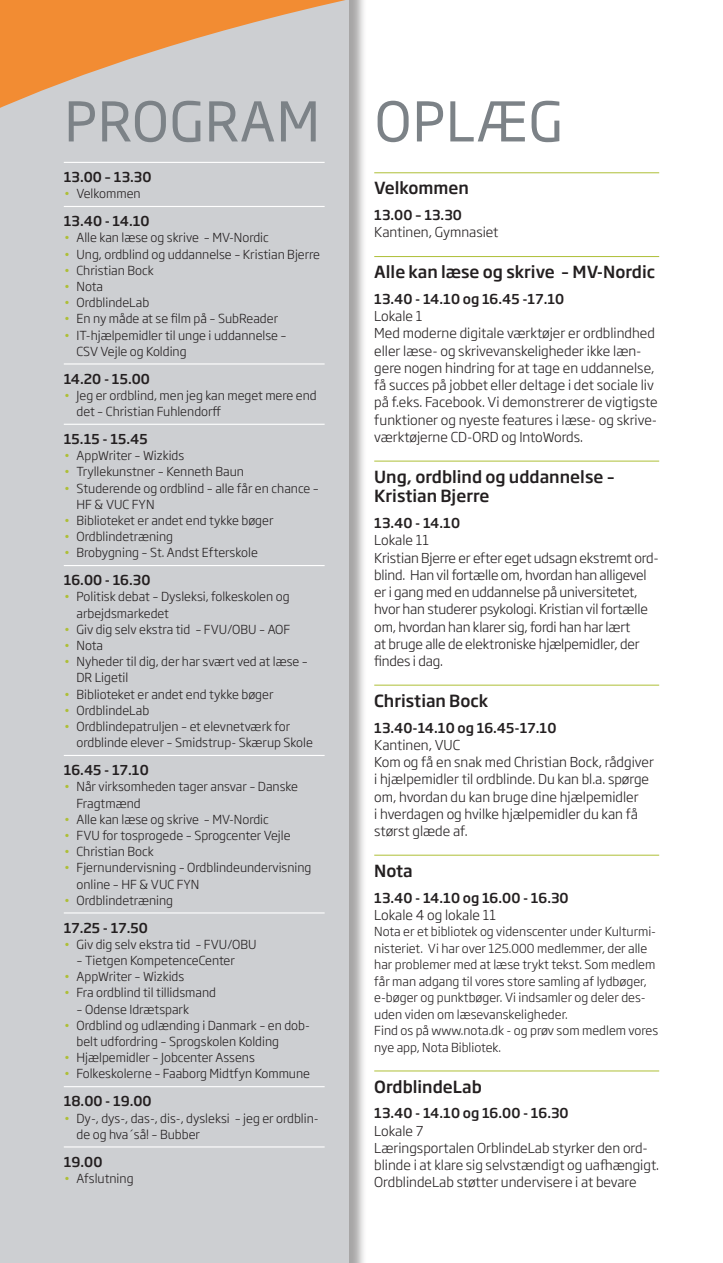
<style>
.page{position:relative;width:723px;height:1263px;background:#fff}
.page>*{position:absolute;margin:0;border:0;box-sizing:border-box;transform-origin:0 0}
.Ny_rubrik{font:54px "Soho Gothic Std";letter-spacing:.015em;color:#7c8287}
.mellemrubrik_med_tyn{font:500 16.5px/19.5px "Soho Gothic Std";color:#231f20}
.Brødtekst{font:300 13.5px/17.2px "Soho Gothic Std";color:#231f20}
.Brødtekst-2{font:500 13.5px "Soho Gothic Std";color:#231f20}
.programtidspunkt{font:500 13.5px "Soho Gothic Std";color:#231f20}
.programtekst{font:300 12.3px/16.2px "Soho Gothic Std";color:#231f20}
.s1{color:#aebf37}
</style>
<div class="page">
<div style="left:0;top:0;width:367px;height:1263px;background:#231f20;opacity:.4"></div>
<div style="left:0;top:0;width:349px;height:1263px;background:#cdcfd2"></div>
<hr style="left:64px;top:162px;width:261px;height:1px;background:#fff">
<hr style="left:64px;top:206px;width:261px;height:1px;background:#fff">
<hr style="left:64px;top:363px;width:261px;height:1px;background:#fff">
<hr style="left:64px;top:424px;width:261px;height:1px;background:#fff">
<hr style="left:64px;top:565px;width:261px;height:1px;background:#fff">
<hr style="left:64px;top:755px;width:261px;height:1px;background:#fff">
<hr style="left:64px;top:912px;width:261px;height:1px;background:#fff">
<hr style="left:64px;top:1086px;width:261px;height:1px;background:#fff">
<hr style="left:64px;top:1146px;width:261px;height:1px;background:#fff">
<hr style="left:374px;top:172px;width:285px;height:1px;background:#aebf37">
<hr style="left:374px;top:256px;width:285px;height:1px;background:#aebf37">
<hr style="left:374px;top:461px;width:285px;height:1px;background:#aebf37">
<hr style="left:374px;top:685px;width:285px;height:1px;background:#aebf37">
<hr style="left:374px;top:855px;width:285px;height:1px;background:#aebf37">
<hr style="left:374px;top:1070px;width:285px;height:1px;background:#aebf37">
<svg style="left:0;top:0;width:367px;height:114px"></svg>
<p class="Ny_rubrik" style="left:64px;top:88px;width:258px">PROGRAM</p>
<p class="programtidspunkt" style="left:64px;top:168px;width:89px">13.00 – 13.30</p>
<p class="programtekst" style="left:64px;top:186px;width:78px"><span class="s1">•</span> Velkommen</p>
<p class="programtidspunkt" style="left:64px;top:212px;width:87px">13.40 - 14.10</p>
<p class="programtekst" style="left:64px;top:230px;width:207px"><span class="s1">•</span> Alle kan læse og skrive – MV-Nordic</p>
<p class="programtekst" style="left:64px;top:246px;width:258px"><span class="s1">•</span> Ung, ordblind og uddannelse – Kristian Bjerre</p>
<p class="programtekst" style="left:64px;top:262px;width:91px"><span class="s1">•</span> Christian Bock</p>
<p class="programtekst" style="left:64px;top:279px;width:41px"><span class="s1">•</span> Nota</p>
<p class="programtekst" style="left:64px;top:295px;width:87px"><span class="s1">•</span> OrdblindeLab</p>
<p class="programtekst" style="left:64px;top:311px;width:216px"><span class="s1">•</span> En ny måde at se film på – SubReader</p>
<p class="programtekst" style="left:77px;top:327px;width:212px;text-indent:-13px"><span class="s1">•</span> IT-hjælpemidler til unge i uddannelse –<br>CSV Vejle og Kolding</p>
<p class="programtidspunkt" style="left:64px;top:370px;width:88px">14.20 - 15.00</p>
<p class="programtekst" style="left:77px;top:387px;width:242px;text-indent:-13px"><span class="s1">•</span> Jeg er ordblind, men jeg kan meget mere end det – Christian Fuhlendorff</p>
<p class="programtidspunkt" style="left:64px;top:430px;width:85px">15.15 - 15.45</p>
<p class="programtekst" style="left:64px;top:448px;width:122px"><span class="s1">•</span> AppWriter – Wizkids</p>
<p class="programtekst" style="left:64px;top:464px;width:182px"><span class="s1">•</span> Tryllekunstner – Kenneth Baun</p>
<p class="programtekst" style="left:77px;top:480px;width:244px;text-indent:-13px"><span class="s1">•</span> Studerende og ordblind – alle får en chance –<br>HF &amp; VUC FYN</p>
<p class="programtekst" style="left:64px;top:512px;width:211px"><span class="s1">•</span> Biblioteket er andet end tykke bøger</p>
<p class="programtekst" style="left:64px;top:529px;width:111px"><span class="s1">•</span> Ordblindetræning</p>
<p class="programtekst" style="left:64px;top:545px;width:196px"><span class="s1">•</span> Brobygning – St. Andst Efterskole</p>
<p class="programtidspunkt" style="left:64px;top:572px;width:88px">16.00 - 16.30</p>
<p class="programtekst" style="left:77px;top:589px;width:214px;text-indent:-13px"><span class="s1">•</span> Politisk debat – Dysleksi, folkeskolen og arbejdsmarkedet</p>
<p class="programtekst" style="left:64px;top:621px;width:228px"><span class="s1">•</span> Giv dig selv ekstra tid – FVU/OBU – AOF</p>
<p class="programtekst" style="left:64px;top:638px;width:41px"><span class="s1">•</span> Nota</p>
<p class="programtekst" style="left:77px;top:654px;width:233px;text-indent:-13px"><span class="s1">•</span> Nyheder til dig, der har svært ved at læse –<br>DR Ligetil</p>
<p class="programtekst" style="left:64px;top:686px;width:211px"><span class="s1">•</span> Biblioteket er andet end tykke bøger</p>
<p class="programtekst" style="left:64px;top:702px;width:87px"><span class="s1">•</span> OrdblindeLab</p>
<p class="programtekst" style="left:77px;top:719px;width:238px;text-indent:-13px"><span class="s1">•</span> Ordblindepatruljen – et elevnetværk for ordblinde elever – Smidstrup- Skærup Skole</p>
<p class="programtidspunkt" style="left:64px;top:761px;width:86px">16.45 - 17.10</p>
<p class="programtekst" style="left:77px;top:779px;width:223px;text-indent:-13px"><span class="s1">•</span> Når virksomheden tager ansvar – Danske<br>Fragtmænd</p>
<p class="programtekst" style="left:64px;top:811px;width:207px"><span class="s1">•</span> Alle kan læse og skrive – MV-Nordic</p>
<p class="programtekst" style="left:64px;top:827px;width:228px"><span class="s1">•</span> FVU for tosprogede – Sprogcenter Vejle</p>
<p class="programtekst" style="left:64px;top:844px;width:91px"><span class="s1">•</span> Christian Bock</p>
<p class="programtekst" style="left:77px;top:860px;width:236px;text-indent:-13px"><span class="s1">•</span> Fjernundervisning – Ordblindeundervisning online – HF &amp; VUC FYN</p>
<p class="programtekst" style="left:64px;top:892px;width:111px"><span class="s1">•</span> Ordblindetræning</p>
<p class="programtidspunkt" style="left:64px;top:919px;width:86px">17.25 - 17.50</p>
<p class="programtekst" style="left:64px;top:936px;width:194px"><span class="s1">•</span> Giv dig selv ekstra tid – FVU/OBU</p>
<p class="programtekst" style="left:77px;top:953px;width:160px">– Tietgen KompetenceCenter</p>
<p class="programtekst" style="left:64px;top:969px;width:122px"><span class="s1">•</span> AppWriter – Wizkids</p>
<p class="programtekst" style="left:64px;top:985px;width:154px"><span class="s1">•</span> Fra ordblind til tillidsmand</p>
<p class="programtekst" style="left:77px;top:1001px;width:114px">– Odense Idrætspark</p>
<p class="programtekst" style="left:77px;top:1017px;width:235px;text-indent:-13px"><span class="s1">•</span> Ordblind og udlænding i Danmark – en dob&shy;belt udfordring – Sprogskolen Kolding</p>
<p class="programtekst" style="left:64px;top:1050px;width:193px"><span class="s1">•</span> Hjælpemidler – Jobcenter Assens</p>
<p class="programtekst" style="left:64px;top:1066px;width:248px"><span class="s1">•</span> Folkeskolerne – Faaborg Midtfyn Kommune</p>
<p class="programtidspunkt" style="left:64px;top:1093px;width:89px">18.00 - 19.00</p>
<p class="programtekst" style="left:77px;top:1110px;width:244px;text-indent:-13px"><span class="s1">•</span> Dy-, dys-, das-, dis-, dysleksi – jeg er ordblin&shy;de og hva´så! – Bubber</p>
<p class="programtidspunkt" style="left:64px;top:1153px;width:40px">19.00</p>
<p class="programtekst" style="left:64px;top:1170px;width:71px"><span class="s1">•</span> Afslutning</p>
<p class="Ny_rubrik" style="left:375px;top:88px;width:190px">OPLÆG</p>
<p class="mellemrubrik_med_tyn" style="left:374px;top:179px;width:96px">Velkommen</p>
<p class="Brødtekst-2" style="left:374px;top:206px;width:89px">13.00 – 13.30</p>
<p class="Brødtekst" style="left:374px;top:224px;width:126px">Kantinen, Gymnasiet</p>
<p class="mellemrubrik_med_tyn" style="left:374px;top:262px;width:282px">Alle kan læse og skrive – MV-Nordic</p>
<p class="Brødtekst-2" style="left:374px;top:290px;width:192px">13.40 - 14.10 og 16.45 -17.10</p>
<p class="Brødtekst" style="left:374px;top:308px;width:50px">Lokale 1</p>
<p class="Brødtekst" style="left:374px;top:325px;width:285px">Med moderne digitale værktøjer er ordblindhed eller læse- og skrivevanskeligheder ikke læn&shy;gere nogen hindring for at tage en uddannelse, få succes på jobbet eller deltage i det sociale liv på f.eks. Facebook. Vi demonstrerer de vigtigste funktioner og nyeste features i læse- og skrive&shy;værktøjerne CD-ORD og IntoWords.</p>
<p class="mellemrubrik_med_tyn" style="left:374px;top:467px;width:242px">Ung, ordblind og uddannelse –<br>Kristian Bjerre</p>
<p class="Brødtekst-2" style="left:374px;top:514px;width:87px">13.40 - 14.10</p>
<p class="Brødtekst" style="left:374px;top:532px;width:56px">Lokale 11</p>
<p class="Brødtekst" style="left:374px;top:549px;width:286px">Kristian Bjerre er efter eget udsagn ekstremt ord&shy;blind. Han vil fortælle om, hvordan han alligevel er i gang med en uddannelse på universitetet, hvor han studerer psykologi. Kristian vil fortælle om, hvordan han klarer sig, fordi han har lært<br>at bruge alle de elektroniske hjælpemidler, der findes i dag.</p>
<p class="mellemrubrik_med_tyn" style="left:374px;top:691px;width:115px">Christian Bock</p>
<p class="Brødtekst-2" style="left:374px;top:719px;width:184px">13.40-14.10 og 16.45-17.10</p>
<p class="Brødtekst" style="left:374px;top:736px;width:88px">Kantinen, VUC</p>
<p class="Brødtekst" style="left:374px;top:754px;width:281px">Kom og få en snak med Christian Bock, rådgiver i hjælpemidler til ordblinde. Du kan bl.a. spørge om, hvordan du kan bruge dine hjælpemidler<br>i hverdagen og hvilke hjælpemidler du kan få størst glæde af.</p>
<p class="mellemrubrik_med_tyn" style="left:374px;top:861px;width:40px">Nota</p>
<p class="Brødtekst-2" style="left:374px;top:889px;width:196px">13.40 - 14.10 og 16.00 - 16.30</p>
<p class="Brødtekst" style="left:374px;top:906px;width:123px">Lokale 4 og lokale 11</p>
<p class="programtekst" style="left:374px;top:924px;width:283px">Nota er et bibliotek og videnscenter under Kulturmi&shy;nisteriet. Vi har over 125.000 medlemmer, der alle har problemer med at læse trykt tekst. Som medlem får man adgang til vores store samling af lydbøger, e-bøger og punktbøger. Vi indsamler og deler des&shy;uden viden om læsevanskeligheder.</p>
<p class="programtekst" style="left:374px;top:1023px;width:286px">Find os på www.nota.dk - og prøv som medlem vores nye app, Nota Bibliotek.</p>
<p class="mellemrubrik_med_tyn" style="left:374px;top:1077px;width:109px">OrdblindeLab</p>
<p class="Brødtekst-2" style="left:374px;top:1105px;width:196px">13.40 - 14.10 og 16.00 - 16.30</p>
<p class="Brødtekst" style="left:374px;top:1122px;width:51px">Lokale 7</p>
<p class="Brødtekst" style="left:374px;top:1139px;width:286px">Læringsportalen OrblindeLab styrker den ord&shy;blinde i at klare sig selvstændigt og uafhængigt.<br>OrdblindeLab støtter undervisere i at bevare</p>
</div>
